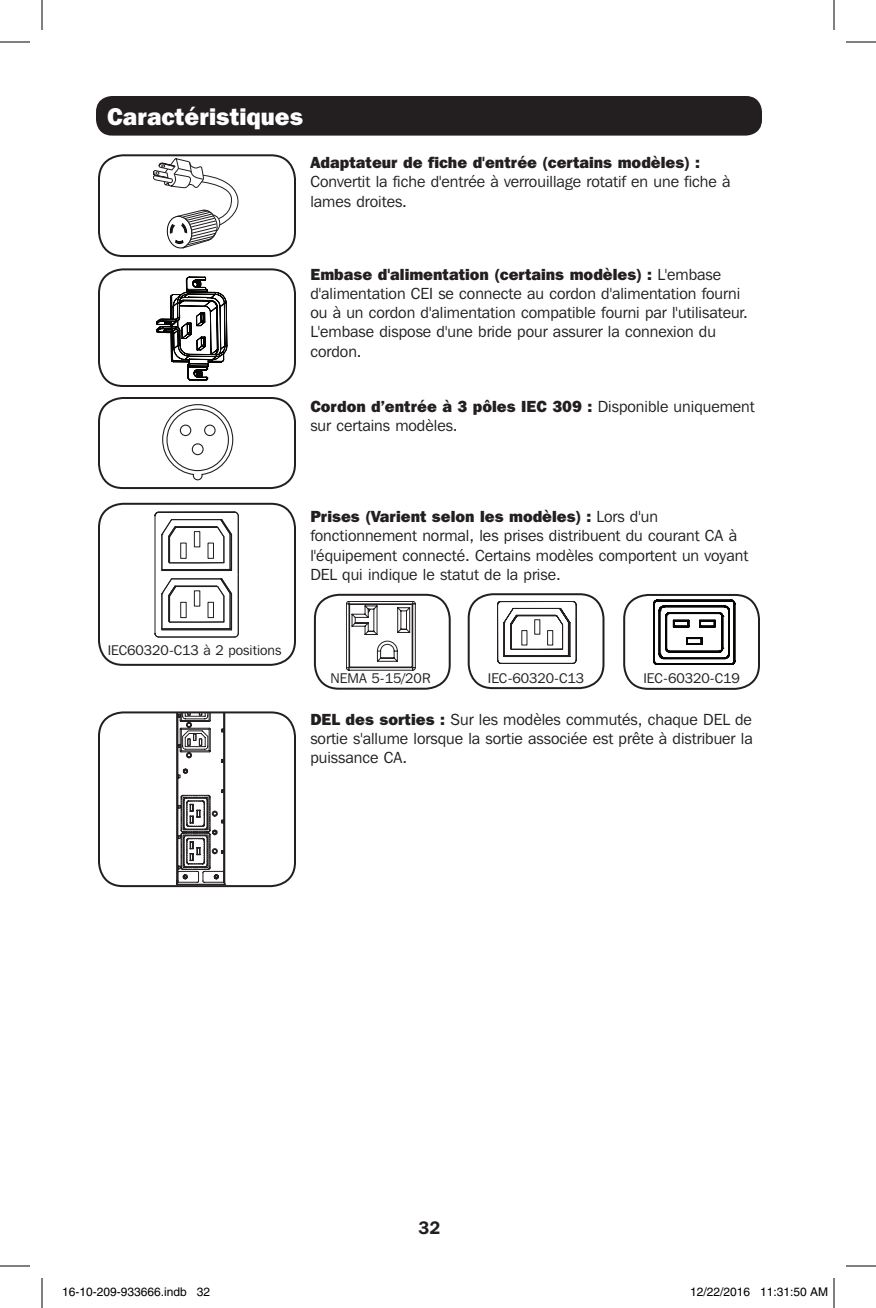
<style>
.page{position:relative;width:876px;height:1308px;background:#fff}
.page>*{position:absolute;margin:0;border:0;box-sizing:border-box;transform-origin:0 0}
.t1{font:800 24px "Franklin Gothic IT Cby BT";color:#fff}
.t2{font:600 18px "Franklin Gothic IT Cby BT";color:#231f20}
.t3{font:16px/19.2px "Franklin Gothic IT Cby BT";color:#231f20}
.t4{font:14px "Franklin Gothic IT Cby BT";color:#231f20}
.t5{font:12px "Helvetica";color:#000}
.s1{font-weight:800}
</style>
<div class="page">
<div style="left:96px;top:96px;width:666px;height:40px;background:#231f20;border-radius:16px"></div>
<svg style="left:153px;top:158px;width:85px;height:90px"></svg>
<div style="left:98px;top:154px;width:198px;height:103px;border:2px solid #231f20;border-radius:24px"></div>
<svg style="left:156px;top:277px;width:71px;height:103px"></svg>
<div style="left:98px;top:268px;width:198px;height:119px;border:2px solid #231f20;border-radius:24px"></div>
<svg style="left:154px;top:511px;width:85px;height:127px"></svg>
<div style="left:194px;top:591px;width:6px;height:15px;background:#fff"></div>
<div style="left:194px;top:590px;width:6px;height:17px;border:1px solid #211e1e"></div>
<div style="left:208px;top:602px;width:5px;height:16px;background:#fff"></div>
<div style="left:208px;top:602px;width:6px;height:16px;border:1px solid #211e1e"></div>
<div style="left:181px;top:602px;width:5px;height:16px;background:#fff"></div>
<div style="left:180px;top:602px;width:7px;height:16px;border:1px solid #211e1e"></div>
<div style="left:98px;top:503px;width:198px;height:163px;border:2px solid #231f20;border-radius:24px"></div>
<svg style="left:162px;top:404px;width:72px;height:77px"></svg>
<div style="left:167px;top:409px;width:61px;height:62px;background:#fff;border-radius:50%"></div>
<div style="left:166px;top:409px;width:63px;height:62px;border:1px solid #231f20;border-radius:50%"></div>
<div style="left:192px;top:443px;width:12px;height:12px;border:1px solid #231f20;border-radius:50%"></div>
<div style="left:180px;top:425px;width:11px;height:11px;border:1px solid #231f20;border-radius:50%"></div>
<div style="left:204px;top:425px;width:12px;height:11px;border:1px solid #231f20;border-radius:50%"></div>
<div style="left:98px;top:397px;width:198px;height:92px;border:2px solid #231f20;border-radius:24px"></div>
<svg style="left:99px;top:714px;width:127px;height:172px"></svg>
<div style="left:98px;top:711px;width:198px;height:176px;border:2px solid #231f20;border-radius:24px"></div>
<svg style="left:497px;top:601px;width:80px;height:63px"></svg>
<div style="left:535px;top:620px;width:5px;height:14px;background:#fff"></div>
<div style="left:534px;top:619px;width:6px;height:16px;border:1px solid #231f20"></div>
<div style="left:548px;top:631px;width:5px;height:14px;background:#fff"></div>
<div style="left:547px;top:630px;width:6px;height:15px;border:1px solid #231f20"></div>
<div style="left:522px;top:631px;width:5px;height:14px;background:#fff"></div>
<div style="left:468px;top:593px;width:137px;height:96px;border:2px solid #231f20;border-radius:24px"></div>
<svg style="left:653px;top:600px;width:82px;height:65px"></svg>
<div style="left:623px;top:594px;width:137px;height:96px;border:2px solid #231f20;border-radius:24px"></div>
<svg style="left:346px;top:601px;width:70px;height:70px"></svg>
<div style="left:314px;top:594px;width:137px;height:96px;border:2px solid #231f20;border-radius:24px"></div>
<hr style="left:0;top:42px;width:30px;height:1px;background:#000">
<hr style="left:846px;top:42px;width:30px;height:1px;background:#000">
<hr style="left:0;top:1266px;width:30px;height:1px;background:#000">
<hr style="left:846px;top:1266px;width:30px;height:1px;background:#000">
<hr style="left:42px;top:0;width:1px;height:30px;background:#000">
<hr style="left:42px;top:1278px;width:1px;height:30px;background:#000">
<hr style="left:834px;top:0;width:1px;height:30px;background:#000">
<hr style="left:834px;top:1278px;width:1px;height:30px;background:#000">
<div style="left:87px;top:1288px;width:5px;height:8px;border:1px solid #fff;border-radius:50%"></div>
<div style="left:86px;top:1287px;width:7px;height:10px;border:1px solid #fff;border-radius:50%"></div>
<div style="left:731px;top:1288px;width:5px;height:8px;border:1px solid #fff;border-radius:50%"></div>
<div style="left:730px;top:1287px;width:7px;height:10px;border:1px solid #fff;border-radius:50%"></div>
<div style="left:801px;top:1288px;width:5px;height:8px;border:1px solid #fff;border-radius:50%"></div>
<div style="left:800px;top:1287px;width:7px;height:10px;border:1px solid #fff;border-radius:50%"></div>
<p class="t1" style="left:107px;top:102px;width:198px">Caractéristiques</p>
<p class="t3" style="left:310px;top:153px;width:422px"><span class="s1">Adaptateur de fiche d'entrée (certains modèles) :<br></span>Convertit la fiche d'entrée à verrouillage rotatif en une fiche à lames droites.</p>
<p class="t3" style="left:310px;top:264px;width:439px"><span class="s1">Embase d'alimentation (certains modèles) :</span> L'embase d'alimentation CEI se connecte au cordon d'alimentation fourni ou à un cordon d'alimentation compatible fourni par l'utilisateur.<br>L'embase dispose d'une bride pour assurer la connexion du cordon.</p>
<p class="t3" style="left:310px;top:396px;width:446px"><span class="s1">Cordon d’entrée à 3 pôles IEC 309 :</span> Disponible uniquement sur certains modèles.</p>
<p class="t4" style="left:108px;top:642px;width:175px">IEC60320-C13 à 2 positions</p>
<p class="t3" style="left:310px;top:507px;width:439px"><span class="s1">Prises (Varient selon les modèles) :</span> Lors d'un fonctionnement normal, les prises distribuent du courant CA à l'équipement connecté. Certains modèles comportent un voyant DEL qui indique le statut de la prise.</p>
<p class="t4" style="left:331px;top:669px;width:101px">NEMA 5-15/20R</p>
<p class="t4" style="left:488px;top:669px;width:98px">IEC-60320-C13</p>
<p class="t4" style="left:643px;top:669px;width:98px">IEC-60320-C19</p>
<p class="t3" style="left:310px;top:710px;width:444px;text-align:justify"><span class="s1">DEL des sorties :</span> Sur les modèles commutés, chaque DEL de sortie s'allume lorsque la sortie associée est prête à distribuer la puissance CA.</p>
<p class="t2" style="left:418px;top:1217px;width:23px">32</p>
<p class="t5" style="left:62px;top:1285px;width:150px">16-10-209-933666.indb 32</p>
<p class="t5" style="left:690px;top:1285px;width:140px">12/22/2016 11:31:50 AM</p>
</div>
